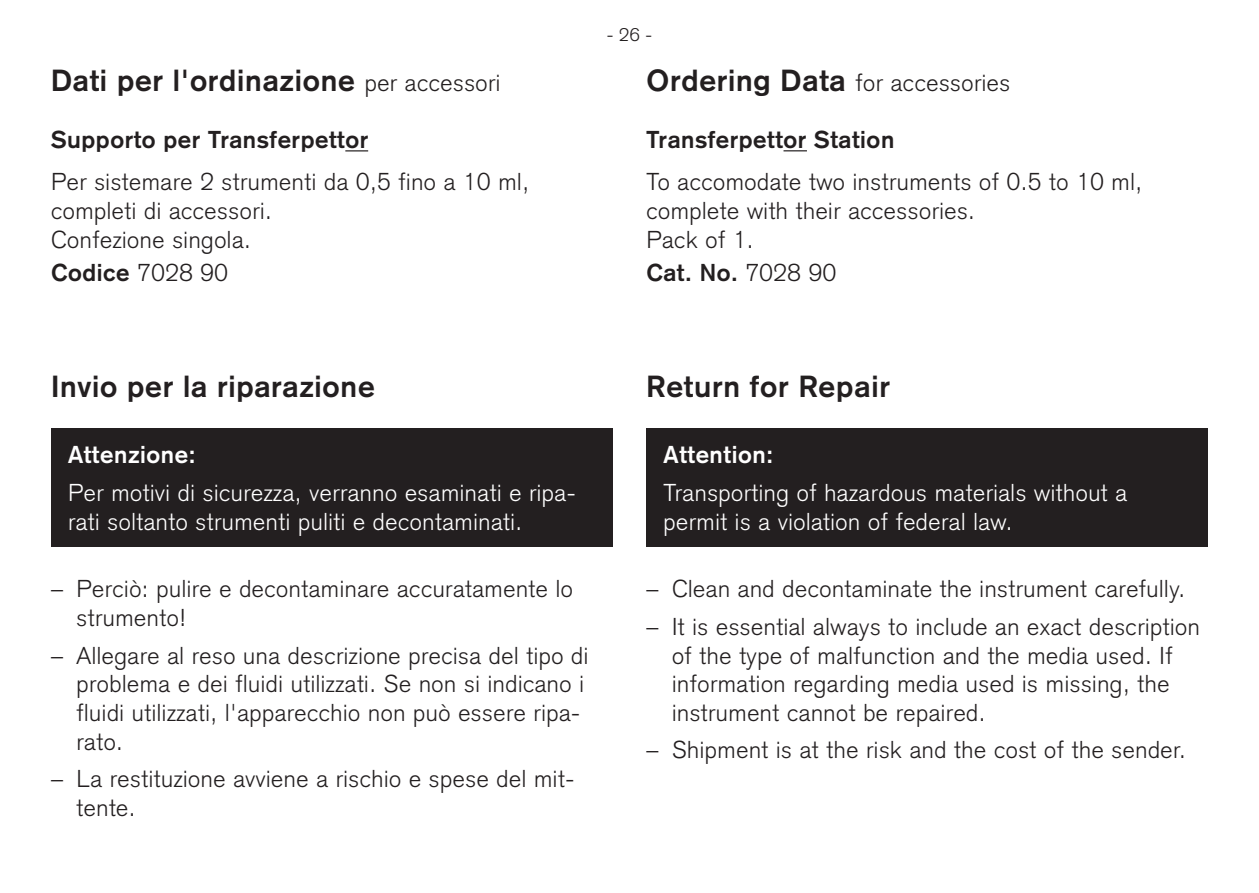
<style>
.page{position:relative;width:1259px;height:893px;background:#fff}
.page>*{position:absolute;margin:0;border:0;box-sizing:border-box;transform-origin:0 0}
.t1{font:700 30px "Akzidenz Grotesk";letter-spacing:.025em;color:#231f20}
.t2{font:300 24px/28.8px "Akzidenz Grotesk";letter-spacing:.025em;color:#231f20}
.t3{font:300 24px/28.8px "Akzidenz Grotesk";letter-spacing:.025em;color:#fff}
.t4{font:700 24px "Akzidenz Grotesk";letter-spacing:.025em;color:#231f20}
.t5{font:700 24px "Akzidenz Grotesk";letter-spacing:.025em;color:#fff}
.t6{font:300 18px "Akzidenz Grotesk";color:#231f20}
.s1{font-weight:300;font-size:24px}
.s2{font-weight:300}
.s3{font-weight:700;font-size:30px}
</style>
<div class="page">
<div style="left:51px;top:428px;width:561px;height:118px;background:#231f20"></div>
<div style="left:646px;top:428px;width:562px;height:118px;background:#231f20"></div>
<svg style="left:783px;top:150px;width:24px;height:1px"></svg>
<svg style="left:345px;top:150px;width:23px;height:1px"></svg>
<p class="t1" style="left:51px;top:63px;width:451px">Dati per l'ordinazione <span class="s1">per accessori</span></p>
<p class="t4" style="left:51px;top:126px;width:319px">Supporto per Transferpettor</p>
<p class="t2" style="left:51px;top:167px;width:479px">Per sistemare 2 strumenti da 0,5 fino a 10 ml, completi di accessori.<br>Confezione singola.</p>
<p class="t4" style="left:51px;top:258px;width:178px">Codice <span class="s2">7028 90</span></p>
<p class="t6" style="left:606px;top:24px;width:47px">- 26 -</p>
<p class="t2" style="left:646px;top:69px;width:365px"><span class="s3">Ordering Data</span> for accessories</p>
<p class="t4" style="left:646px;top:126px;width:249px">Transferpettor Station</p>
<p class="t2" style="left:646px;top:167px;width:497px">To accomodate two instruments of 0.5 to 10 ml, complete with their accessories.<br>Pack of 1.</p>
<p class="t4" style="left:646px;top:258px;width:191px">Cat. No. <span class="s2">7028 90</span></p>
<p class="t1" style="left:51px;top:369px;width:325px">Invio per la riparazione</p>
<p class="t5" style="left:68px;top:441px;width:129px">Attenzione:</p>
<p class="t3" style="left:68px;top:478px;width:509px">Per motivi di sicurezza, verranno esaminati e ripa&shy;rati soltanto strumenti puliti e decontaminati.</p>
<p class="t2" style="left:77px;top:575px;width:498px;text-indent:-26px">– Perciò: pulire e decontaminare accuratamente lo strumento!</p>
<p class="t2" style="left:77px;top:641px;width:513px;text-indent:-26px">– Allegare al reso una descrizione precisa del tipo di problema e dei fluidi utilizzati. Se non si indicano i fluidi utilizzati, l'apparecchio non può essere ripa&shy;rato.</p>
<p class="t2" style="left:77px;top:765px;width:499px;text-indent:-26px">– La restituzione avviene a rischio e spese del mit&shy;tente.</p>
<p class="t1" style="left:646px;top:369px;width:245px">Return for Repair</p>
<p class="t5" style="left:663px;top:441px;width:111px">Attention:</p>
<p class="t3" style="left:663px;top:478px;width:465px">Transporting of hazardous materials without a permit is a violation of federal law.</p>
<p class="t2" style="left:646px;top:575px;width:540px">– Clean and decontaminate the instrument carefully.</p>
<p class="t2" style="left:672px;top:612px;width:529px;text-indent:-26px">– It is essential always to include an exact description of the type of malfunction and the media used. If information regarding media used is missing, the instrument cannot be repaired.</p>
<p class="t2" style="left:646px;top:736px;width:541px">– Shipment is at the risk and the cost of the sender.</p>
</div>
